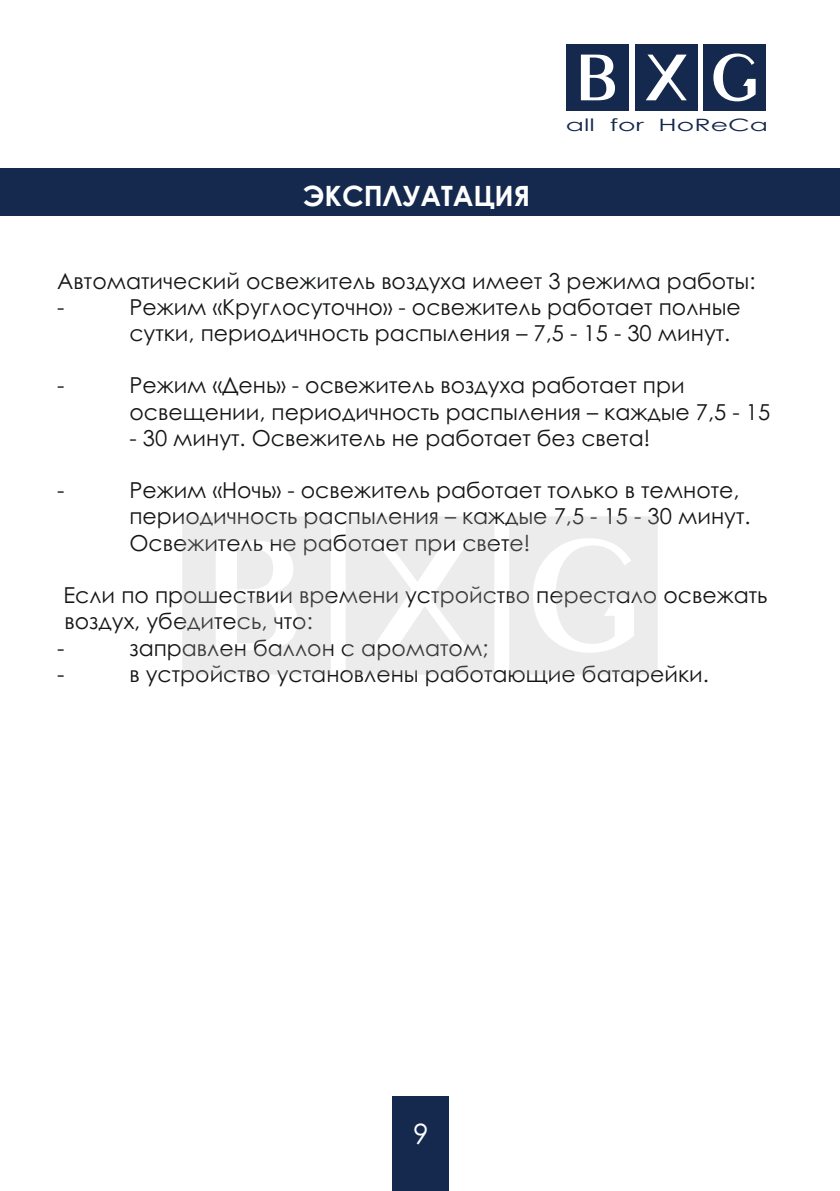
<style>
.page{position:relative;width:840px;height:1191px;background:#fff}
.page>*{position:absolute;margin:0;border:0;box-sizing:border-box;transform-origin:0 0}
.t1{font:700 28px "Century Gothic";color:#fff}
.t2{font:28px "Century Gothic";color:#fff}
.t3{font:22px/26.2px "Century Gothic";color:#151616}
.t4{font:17px "Century Gothic";color:#15294e;scale:1.57 1}
</style>
<div class="page">
<div style="left:0;top:169px;width:839px;height:47px;background:#15294e"></div>
<div style="left:391px;top:1096px;width:57px;height:95px;background:#15294e"></div>
<div style="left:566px;top:44px;width:62px;height:67px;background:#15294e"></div>
<div style="left:634px;top:44px;width:63px;height:67px;background:#15294e"></div>
<div style="left:703px;top:44px;width:62px;height:67px;background:#15294e"></div>
<svg style="left:580px;top:55px;width:34px;height:45px"></svg>
<svg style="left:646px;top:55px;width:40px;height:45px"></svg>
<svg style="left:713px;top:54px;width:42px;height:47px"></svg>
<svg style="left:182px;top:516px;width:148px;height:158px"></svg>
<svg style="left:346px;top:516px;width:148px;height:158px"></svg>
<svg style="left:509px;top:516px;width:148px;height:158px"></svg>
<p class="t1" style="left:302px;top:185px;width:229px">ЭКСПЛУАТАЦИЯ</p>
<p class="t4" style="left:565px;top:118px;width:130px">all for HoReCa</p>
<p class="t3" style="left:57px;top:269px;width:699px">Автоматический освежитель воздуха имеет 3 режима работы: -</p>
<p class="t3" style="left:129px;top:296px;width:612px">Режим «Круглосуточно» - освежитель работает полные сутки, периодичность распыления – 7,5 - 15 - 30 минут.</p>
<p class="t3" style="left:57px;top:374px;width:9px">-</p>
<p class="t3" style="left:129px;top:374px;width:642px">Режим «День» - освежитель воздуха работает при освещении, периодичность распыления – каждые 7,5 - 15</p>
<p class="t3" style="left:129px;top:427px;width:522px">- 30 минут. Освежитель не работает без света!</p>
<p class="t3" style="left:57px;top:479px;width:9px">-</p>
<p class="t3" style="left:129px;top:479px;width:622px">Режим «Ночь» - освежитель работает только в темноте, периодичность распыления – каждые 7,5 - 15 - 30 минут.<br>Освежитель не работает при свете!</p>
<p class="t3" style="left:63px;top:584px;width:705px">Если по прошествии времени устройство перестало освежать</p>
<p class="t3" style="left:64px;top:610px;width:250px">воздух, убедитесь, что:</p>
<p class="t3" style="left:57px;top:636px;width:9px">-</p>
<p class="t3" style="left:129px;top:636px;width:360px">заправлен баллон с ароматом;</p>
<p class="t3" style="left:57px;top:662px;width:9px">-</p>
<p class="t3" style="left:129px;top:662px;width:580px">в устройство установлены работающие батарейки.</p>
<p class="t2" style="left:413px;top:1122px;width:17px">9</p>
</div>
